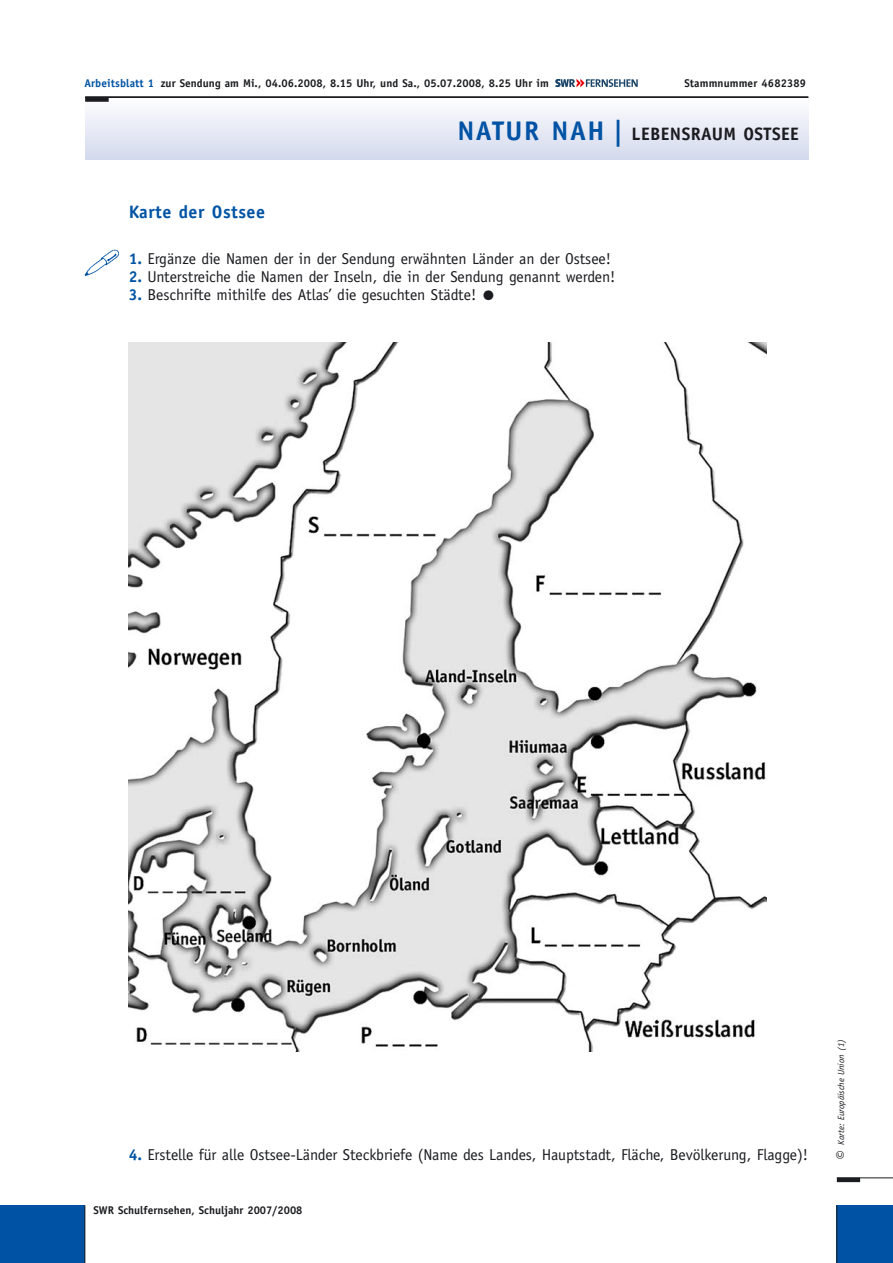
<style>
.page{position:relative;width:893px;height:1263px;background:#fff}
.page>*{position:absolute;margin:0;border:0;box-sizing:border-box;transform-origin:0 0}
.t1{font:700 18px "Officina Sans";letter-spacing:.02em;color:#1b1c20}
.t2{font:700 18px "Officina Sans";letter-spacing:.03em;color:#0053a4}
.t3{font:15.75px "Officina Sans";letter-spacing:-.005em;color:#1b1c20}
.t4{font:700 11.25px "Officina Sans";letter-spacing:.005em;color:#1b1c20}
.t5{font:italic 9px "Officina Sans";color:#1b1c20}
.s1{color:#0053a4}
.s2{font-size:27px;color:#0053a4}
.s3{font-weight:700;color:#0053a4}
.s4{font-size:27px}
.s5{font-size:16.5px}
</style>
<div class="page">
<div style="left:0;top:1205px;width:85px;height:58px;background:#0053a4"></div>
<div style="left:836px;top:1205px;width:56px;height:58px;background:#0053a4"></div>
<hr style="left:836px;top:1178px;width:24px;height:4px;background:#1b1c20">
<hr style="left:836px;top:1178px;width:56px;height:1px;background:#1b1c20">
<hr style="left:84px;top:1205px;width:1px;height:58px;background:#1b1c20">
<hr style="left:836px;top:1206px;width:1px;height:57px;background:#1b1c20">
<hr style="left:85px;top:155px;width:723px;height:4px;background:#d5dbee">
<hr style="left:85px;top:151px;width:723px;height:4px;background:#d8ddef">
<hr style="left:85px;top:147px;width:723px;height:4px;background:#dadff0">
<hr style="left:85px;top:143px;width:723px;height:4px;background:#dde1f1">
<hr style="left:85px;top:139px;width:723px;height:4px;background:#dfe3f2">
<hr style="left:85px;top:137px;width:723px;height:4px;background:#e1e5f3">
<hr style="left:85px;top:133px;width:723px;height:4px;background:#e3e7f4">
<hr style="left:85px;top:129px;width:723px;height:4px;background:#e1e5f3">
<hr style="left:85px;top:125px;width:723px;height:4px;background:#e5e8f5">
<hr style="left:85px;top:122px;width:723px;height:3px;background:#e8ebf6">
<hr style="left:85px;top:119px;width:723px;height:3px;background:#ebeef7">
<hr style="left:85px;top:116px;width:723px;height:3px;background:#eeeff8">
<hr style="left:85px;top:113px;width:723px;height:3px;background:#f0f2f9">
<hr style="left:85px;top:110px;width:723px;height:3px;background:#f3f4fa">
<hr style="left:85px;top:107px;width:723px;height:3px;background:#f6f6fb">
<hr style="left:85px;top:104px;width:723px;height:3px;background:#f8f9fc">
<hr style="left:85px;top:101px;width:723px;height:3px;background:#fbfbfd">
<div style="left:85px;top:97px;width:24px;height:5px;background:#1b1c20"></div>
<hr style="left:85px;top:97px;width:723px;height:1px;background:#1b1c20">
<img style="left:84px;top:249px;width:35px;height:27px">
<svg style="left:555px;top:79px;width:82px;height:8px"></svg>
<img style="left:128px;top:342px;width:638px;height:710px">
<p class="t4" style="left:84px;top:79px;width:466px"><span class="s1">Arbeitsblatt 1</span> zur Sendung am Mi., 04.06.2008, 8.15 Uhr, und Sa., 05.07.2008, 8.25 Uhr im</p>
<p class="t4" style="left:684px;top:79px;width:123px">Stammnummer 4682389</p>
<p class="t1" style="left:457px;top:127px;width:343px"><span class="s2">NATUR NAH |</span> LEBENSRAUM OSTSEE</p>
<p class="t2" style="left:129px;top:205px;width:138px">Karte der Ostsee</p>
<p class="t3" style="left:129px;top:252px;width:484px"><span class="s3">1.</span> Ergänze die Namen der in der Sendung erwähnten Länder an der Ostsee!</p>
<p class="t3" style="left:129px;top:271px;width:488px"><span class="s3">2.</span> Unterstreiche die Namen der Inseln, die in der Sendung genannt werden!</p>
<p class="t3" style="left:129px;top:289px;width:368px"><span class="s3">3.</span> Beschrifte mithilfe des Atlas’ die gesuchten Städte! <span class="s4">•</span></p>
<p class="t3" style="left:129px;top:1148px;width:681px"><span class="s3">4.</span> Erstelle für alle Ostsee-Länder Steckbriefe (Name des Landes, Hauptstadt, Fläche, Bevölkerung, Flagge)!</p>
<p class="t4" style="left:93px;top:1205px;width:211px">SWR Schulfernsehen, Schuljahr 2007/2008</p>
<p class="t5" style="left:837px;top:1160px;width:122px;rotate:-90deg"><span class="s5">©</span> Karte: Europäische Union (1)</p>
</div>
